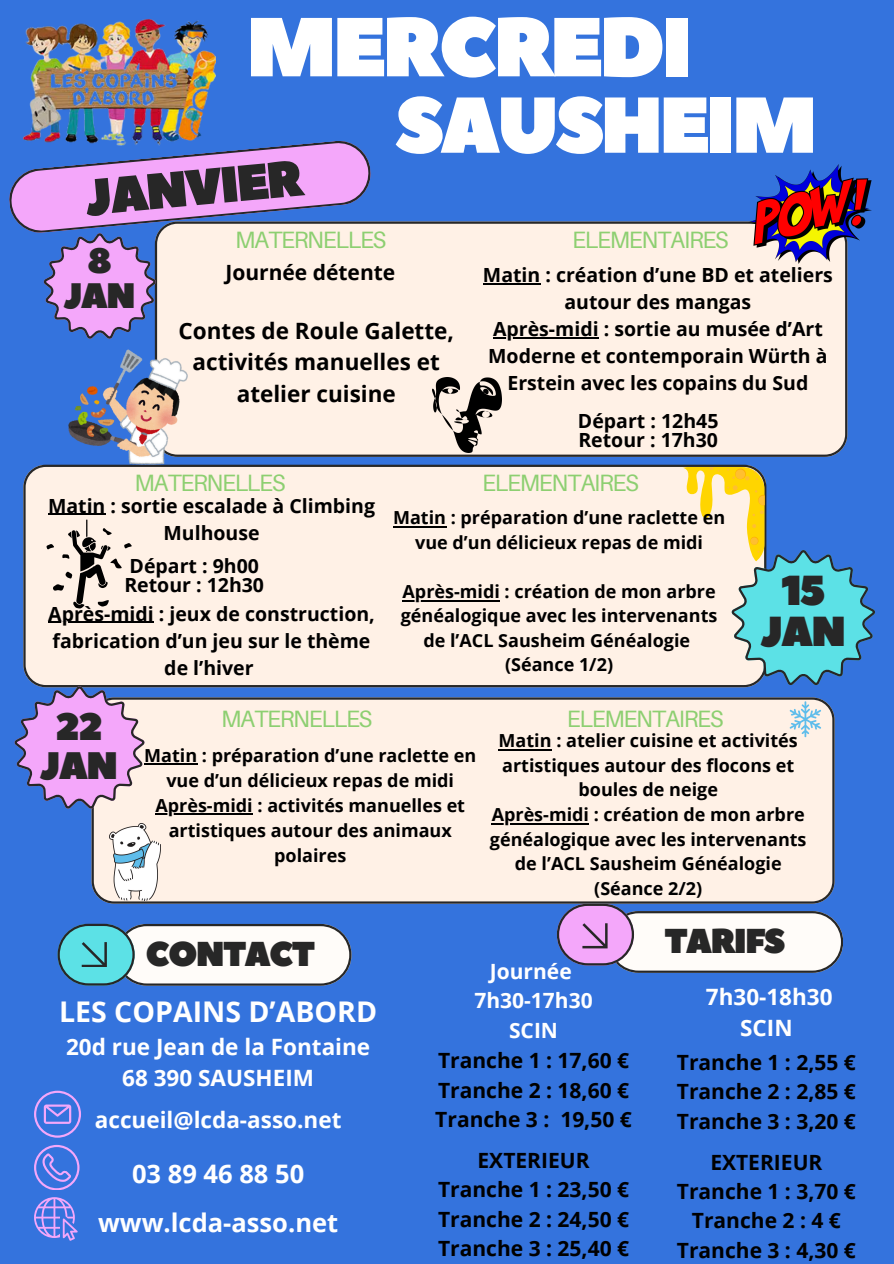
<style>
.page{position:relative;width:894px;height:1264px;background:#fff}
.page>*{position:absolute;margin:0;border:0;box-sizing:border-box;transform-origin:0 0}
.t1{font:83.4px "Peace Sans";letter-spacing:-.055em;color:#fff}
.t2{font:78.9px "Peace Sans";letter-spacing:-.055em;color:#fff}
.t3{font:50.4px "Peace Sans";color:#272727}
.t4{font:41.85px/41.2px "Peace Sans";color:#272727;text-align:center}
.t5{font:38.25px/38.2px "Peace Sans";color:#272727;text-align:center}
.t6{font:35.4px/34.8px "Peace Sans";color:#272727;text-align:center}
.t7{font:34.5px "Peace Sans";letter-spacing:-.055em;color:#272727}
.t8{font:700 28.5px "Open Sans";color:#fff}
.t9{font:700 25.5px "Open Sans";color:#fff}
.t10{font:23.7px "Aileron";letter-spacing:-.055em;color:#8dcf71}
.t11{font:700 22.5px "Open Sans";color:#fff}
.t12{font:700 22.5px/31.5px "Open Sans";color:#000;text-align:center}
.t13{font:700 21px "Open Sans";color:#000}
.t14{font:700 21px "Open Sans";color:#fff}
.t15{font:700 19.5px/27px "Open Sans";color:#000;text-align:center}
.t16{font:700 18px/24.5px "Open Sans";color:#000;text-align:center}
</style>
<div class="page">
<div style="left:0;top:0;width:893px;height:1263px;background:#3473dd"></div>
<div style="left:155px;top:221px;width:692px;height:236px;background:#fff1e6"></div>
<svg style="left:9px;top:141px;width:363px;height:198px"></svg>
<svg style="left:58px;top:923px;width:293px;height:62px"></svg>
<img style="left:23px;top:19px;width:193px;height:127px">
<div style="left:23px;top:464px;width:731px;height:223px;background:#fff1e6"></div>
<svg style="left:34px;top:1090px;width:47px;height:47px"></svg>
<svg style="left:34px;top:1144px;width:45px;height:45px"></svg>
<svg style="left:34px;top:1197px;width:44px;height:43px"></svg>
<div style="left:91px;top:697px;width:743px;height:206px;background:#fff1e6"></div>
<svg style="left:15px;top:686px;width:129px;height:122px"></svg>
<svg style="left:556px;top:903px;width:286px;height:69px"></svg>
<img style="left:68px;top:349px;width:119px;height:116px">
<img style="left:748px;top:164px;width:123px;height:99px">
<img style="left:432px;top:378px;width:69px;height:74px">
<svg style="left:46px;top:519px;width:86px;height:89px"></svg>
<svg style="left:666px;top:467px;width:208px;height:218px"></svg>
<img style="left:109px;top:823px;width:52px;height:77px">
<svg style="left:789px;top:701px;width:31px;height:36px"></svg>
<hr style="left:393px;top:526px;width:53px;height:2px;background:#000">
<hr style="left:402px;top:599px;width:98px;height:2px;background:#000">
<hr style="left:483px;top:283px;width:57px;height:1px;background:#000">
<hr style="left:493px;top:337px;width:105px;height:1px;background:#000">
<hr style="left:48px;top:513px;width:57px;height:2px;background:#000">
<hr style="left:48px;top:621px;width:106px;height:2px;background:#000">
<hr style="left:144px;top:763px;width:53px;height:1px;background:#000">
<hr style="left:155px;top:813px;width:98px;height:1px;background:#000">
<hr style="left:498px;top:749px;width:53px;height:2px;background:#000">
<hr style="left:491px;top:822px;width:98px;height:2px;background:#000">
<h5 class="t1" style="left:246px;top:-8px;width:448px">MERCREDI</h5>
<p class="t3" style="left:82px;top:164px;width:220px;rotate:-5deg">JANVIER</p>
<p class="t2" style="left:395px;top:73px;width:424px">SAUSHEIM</p>
<p class="t6" style="left:64px;top:244px;width:74px">8<br>JAN</p>
<p class="t10" style="left:235px;top:224px;width:153px">MATERNELLES</p>
<p class="t13" style="left:225px;top:258px;width:171px">Journée détente</p>
<p class="t12" style="left:178px;top:314px;width:277px">Contes de Roule Galette, activités manuelles et atelier cuisine</p>
<p class="t10" style="left:572px;top:224px;width:158px">ELEMENTAIRES</p>
<p class="t15" style="left:483px;top:261px;width:351px">Matin : création d’une BD et ateliers autour des mangas</p>
<p class="t15" style="left:488px;top:315px;width:341px">Après-midi : sortie au musée d’Art<br>Moderne et contemporain Würth à<br>Erstein avec les copains du Sud</p>
<p class="t15" style="left:578px;top:406px;width:142px">Départ : 12h45</p>
<p class="t15" style="left:578px;top:426px;width:141px">Retour : 17h30</p>
<p class="t10" style="left:134px;top:467px;width:153px">MATERNELLES</p>
<p class="t10" style="left:482px;top:467px;width:158px">ELEMENTAIRES</p>
<h4 class="t16" style="left:393px;top:505px;width:333px">Matin : préparation d’une raclette en vue d’un délicieux repas de midi</h4>
<p class="t16" style="left:400px;top:578px;width:318px">Après-midi : création de mon arbre généalogique avec les intervenants de l’ACL Sausheim Généalogie</p>
<p class="t16" style="left:505px;top:652px;width:109px">(Séance 1/2)</p>
<p class="t15" style="left:48px;top:491px;width:328px">Matin : sortie escalade à Climbing<br>Mulhouse</p>
<h4 class="t15" style="left:129px;top:552px;width:131px">Départ : 9h00</h4>
<p class="t15" style="left:124px;top:571px;width:141px">Retour : 12h30</p>
<p class="t15" style="left:48px;top:599px;width:328px">Après-midi : jeux de construction, fabrication d’un jeu sur le thème de l’hiver</p>
<h4 class="t4" style="left:760px;top:571px;width:87px">15<br>JAN</h4>
<p class="t5" style="left:40px;top:709px;width:80px">22<br>JAN</p>
<p class="t10" style="left:221px;top:704px;width:153px">MATERNELLES</p>
<h6 class="t10" style="left:567px;top:704px;width:158px">ELEMENTAIRES</h6>
<p class="t16" style="left:498px;top:728px;width:300px">Matin : atelier cuisine et activités artistiques autour des flocons et boules de neige</p>
<p class="t16" style="left:490px;top:801px;width:318px">Après-midi : création de mon arbre généalogique avec les intervenants de l’ACL Sausheim Généalogie</p>
<p class="t16" style="left:594px;top:875px;width:109px">(Séance 2/2)</p>
<p class="t16" style="left:144px;top:743px;width:333px">Matin : préparation d’une raclette en vue d’un délicieux repas de midi</p>
<p class="t16" style="left:155px;top:792px;width:311px">Après-midi : activités manuelles et artistiques autour des animaux polaires</p>
<p class="t7" style="left:145px;top:931px;width:171px">CONTACT</p>
<h1 class="t8" style="left:59px;top:991px;width:319px">LES COPAINS D’ABORD</h1>
<p class="t11" style="left:66px;top:1030px;width:305px">20d rue Jean de la Fontaine</p>
<h1 class="t11" style="left:122px;top:1062px;width:193px">68 390 SAUSHEIM</h1>
<h2 class="t11" style="left:95px;top:1103px;width:248px">accueil@lcda-asso.net</h2>
<p class="t9" style="left:132px;top:1156px;width:174px">03 89 46 88 50</p>
<h5 class="t9" style="left:98px;top:1204px;width:242px">www.lcda-asso.net</h5>
<p class="t14" style="left:489px;top:956px;width:83px">Journée</p>
<h5 class="t14" style="left:474px;top:985px;width:120px">7h30-17h30</h5>
<p class="t14" style="left:509px;top:1015px;width:50px">SCIN</p>
<p class="t13" style="left:438px;top:1045px;width:192px">Tranche 1 : 17,60 €</p>
<p class="t13" style="left:438px;top:1075px;width:192px">Tranche 2 : 18,60 €</p>
<p class="t13" style="left:435px;top:1104px;width:198px">Tranche 3 : 19,50 €</p>
<p class="t13" style="left:477px;top:1145px;width:113px">EXTERIEUR</p>
<p class="t13" style="left:438px;top:1174px;width:192px">Tranche 1 : 23,50 €</p>
<h5 class="t13" style="left:438px;top:1204px;width:192px">Tranche 2 : 24,50 €</h5>
<p class="t13" style="left:438px;top:1233px;width:192px">Tranche 3 : 25,40 €</p>
<h6 class="t7" style="left:664px;top:917px;width:123px">TARIFS</h6>
<p class="t11" style="left:705px;top:980px;width:128px">7h30-18h30</p>
<p class="t11" style="left:740px;top:1012px;width:54px">SCIN</p>
<h3 class="t13" style="left:676px;top:1047px;width:180px">Tranche 1 : 2,55 €</h3>
<h3 class="t13" style="left:676px;top:1076px;width:180px">Tranche 2 : 2,85 €</h3>
<p class="t13" style="left:676px;top:1106px;width:180px">Tranche 3 : 3,20 €</p>
<h5 class="t13" style="left:710px;top:1147px;width:113px">EXTERIEUR</h5>
<h5 class="t13" style="left:676px;top:1176px;width:180px">Tranche 1 : 3,70 €</h5>
<p class="t13" style="left:691px;top:1205px;width:150px">Tranche 2 : 4 €</p>
<p class="t13" style="left:676px;top:1235px;width:180px">Tranche 3 : 4,30 €</p>
</div>
